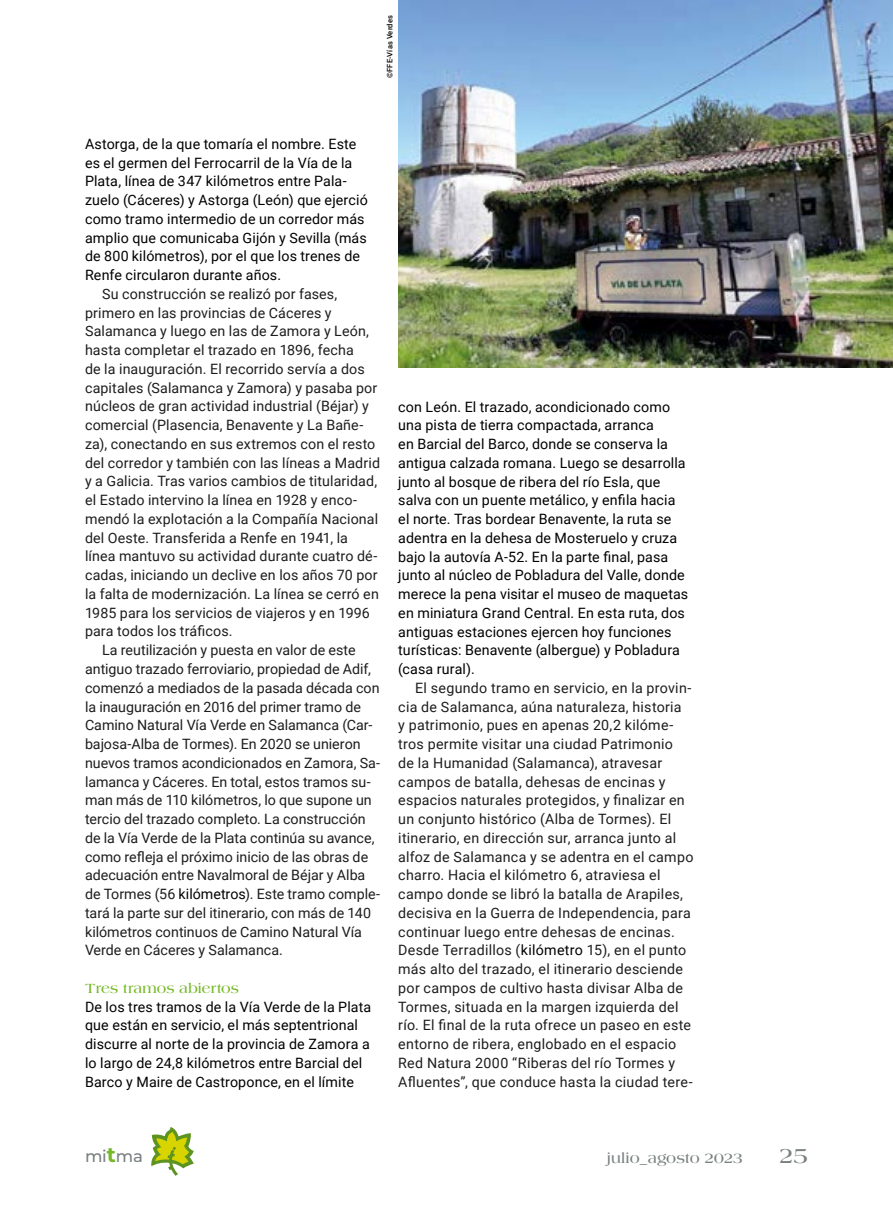
<style>
.page{position:relative;width:893px;height:1212px;background:#fff}
.page>*{position:absolute;margin:0;border:0;box-sizing:border-box;transform-origin:0 0}
.t1{font:700 22.5px "Americana Std";color:#7a8081}
.t2{font:500 16.5px "Montserrat";color:#7a8081}
.t3{font:700 15px "Americana Std";letter-spacing:-.005em;color:#7a8081}
.t4{font:14.25px/18.8px "Roboto";letter-spacing:.01em;color:#1d1d1d}
.t5{font:14.25px/18.8px "Roboto";letter-spacing:.01em;color:#000}
.t6{font:700 14.25px "Americana Std";letter-spacing:.01em;color:#76b828}
.t7{font:500 7.5px "Roboto";letter-spacing:.025em;color:#000}
.s1{color:#000}
.s2{font-weight:700;font-size:21px;color:#76b828}
</style>
<div class="page">
<svg style="left:151px;top:1127px;width:43px;height:49px"></svg>
<img style="left:398px;top:0;width:495px;height:368px">
<p class="t7" style="left:385px;top:78px;width:65px;rotate:-90deg">©FFE-Vías Verdes</p>
<p class="t5" style="left:85px;top:134px;width:284px">Astorga, de la que tomaría el nombre. Este es el germen del Ferrocarril de la Vía de la Plata, línea de 347 kilómetros entre Pala&shy;zuelo (Cáceres) y Astorga (León) que ejerció como tramo intermedio de un corredor más amplio que comunicaba Gijón y Sevilla (más de 800 kilómetros), por el que los trenes de Renfe circularon durante años.</p>
<p class="t4" style="left:102px;top:284px;width:237px">Su construcción se realizó por fases,</p>
<p class="t4" style="left:85px;top:303px;width:248px">primero en las provincias de Cáceres y</p>
<p class="t4" style="left:85px;top:321px;width:285px">Salamanca y luego en las de Zamora y León,</p>
<p class="t4" style="left:85px;top:340px;width:270px">hasta completar el trazado en 1896, fecha</p>
<p class="t4" style="left:85px;top:359px;width:281px">de la inauguración. El recorrido servía a dos</p>
<p class="t4" style="left:85px;top:378px;width:294px">capitales (Salamanca y Zamora) y pasaba por</p>
<p class="t4" style="left:85px;top:396px;width:285px">núcleos de gran actividad industrial (Béjar) y</p>
<p class="t4" style="left:85px;top:415px;width:280px">comercial (Plasencia, Benavente y La Bañe-</p>
<p class="t4" style="left:85px;top:434px;width:292px">za), conectando en sus extremos con el resto</p>
<p class="t4" style="left:85px;top:453px;width:296px">del corredor y también con las líneas a Madrid</p>
<p class="t4" style="left:85px;top:471px;width:294px">y a Galicia. Tras varios cambios de titularidad,</p>
<p class="t4" style="left:85px;top:490px;width:274px">el Estado intervino la línea en 1928 y enco-</p>
<p class="t4" style="left:85px;top:509px;width:295px">mendó la explotación a la Compañía Nacional</p>
<p class="t4" style="left:85px;top:528px;width:264px">del Oeste. Transferida a Renfe en 1941, la</p>
<p class="t4" style="left:85px;top:546px;width:294px">línea mantuvo su actividad durante cuatro dé-</p>
<p class="t4" style="left:85px;top:565px;width:294px">cadas, iniciando un declive en los años 70 por</p>
<p class="t4" style="left:85px;top:584px;width:295px">la falta de modernización. La línea se cerró en</p>
<p class="t4" style="left:85px;top:603px;width:286px">1985 para los servicios de viajeros y en 1996</p>
<p class="t4" style="left:85px;top:621px;width:149px">para todos los tráficos.</p>
<p class="t4" style="left:102px;top:640px;width:255px">La reutilización y puesta en valor de este</p>
<p class="t4" style="left:85px;top:659px;width:287px">antiguo trazado ferroviario, propiedad de Adif,</p>
<p class="t4" style="left:85px;top:678px;width:296px">comenzó a mediados de la pasada década con</p>
<p class="t4" style="left:85px;top:696px;width:277px">la inauguración en 2016 del primer tramo de</p>
<p class="t4" style="left:85px;top:715px;width:289px">Camino Natural Vía Verde en Salamanca (Car-</p>
<p class="t4" style="left:85px;top:734px;width:277px">bajosa-Alba de Tormes). En 2020 se unieron</p>
<p class="t4" style="left:85px;top:753px;width:297px">nuevos tramos acondicionados en Zamora, Sa-</p>
<p class="t4" style="left:85px;top:771px;width:287px">lamanca y Cáceres. En total, estos tramos su-</p>
<p class="t4" style="left:85px;top:790px;width:288px">man más de 110 kilómetros, lo que supone un</p>
<p class="t4" style="left:85px;top:809px;width:282px">tercio del trazado completo. La construcción</p>
<p class="t4" style="left:85px;top:828px;width:291px">de la Vía Verde de la Plata continúa su avance,</p>
<p class="t4" style="left:85px;top:846px;width:285px">como refleja el próximo inicio de las obras de</p>
<p class="t4" style="left:85px;top:865px;width:282px">adecuación entre Navalmoral de Béjar y Alba</p>
<p class="t4" style="left:85px;top:884px;width:297px">de Tormes (56 <span class="s1">kilómetros</span>). Este tramo comple-</p>
<p class="t4" style="left:85px;top:903px;width:287px">tará la parte sur del itinerario, con más de 140</p>
<p class="t4" style="left:85px;top:921px;width:278px">kilómetros continuos de Camino Natural Vía</p>
<p class="t4" style="left:85px;top:940px;width:199px">Verde en Cáceres y Salamanca.</p>
<p class="t6" style="left:85px;top:980px;width:156px">Tres tramos abiertos</p>
<p class="t5" style="left:85px;top:996px;width:288px">De los tres tramos de la Vía Verde de la Plata que están en servicio, el más septentrional discurre al norte de la provincia de Zamora a lo largo de 24,8 kilómetros entre Barcial del Barco y Maire de Castroponce, en el límite</p>
<p class="t5" style="left:398px;top:397px;width:291px">con León. El trazado, acondicionado como una pista de tierra compactada, arranca<br>en Barcial del Barco, donde se conserva la antigua calzada romana. Luego se desarrolla junto al bosque de ribera del río Esla, que salva con un puente metálico, y enfila hacia el norte. Tras bordear Benavente, la ruta se adentra en la dehesa de Mosteruelo y cruza bajo la autovía A-52. En la parte final, pasa junto al núcleo de Pobladura del Valle, donde merece la pena visitar el museo de maquetas en miniatura Grand Central. En esta ruta, dos antiguas estaciones ejercen hoy funciones turísticas: Benavente (albergue) y Pobladura (casa rural).</p>
<p class="t4" style="left:398px;top:678px;width:297px;text-indent:17px">El segundo tramo en servicio, en la provin&shy;cia de Salamanca, aúna naturaleza, historia<br>y patrimonio, pues en apenas 20,2 kilóme&shy;tros permite visitar una ciudad Patrimonio<br>de la Humanidad (Salamanca), atravesar campos de batalla, dehesas de encinas y espacios naturales protegidos, y finalizar en un conjunto histórico (Alba de Tormes). El itinerario, en dirección sur, arranca junto al alfoz de Salamanca y se adentra en el campo charro. Hacia el kilómetro 6, atraviesa el campo donde se libró la batalla de Arapiles, decisiva en la Guerra de Independencia, para continuar luego entre dehesas de encinas.<br>Desde Terradillos (<span class="s1">kilómetro</span> 15), en el punto más alto del trazado, el itinerario desciende por campos de cultivo hasta divisar Alba de Tormes, situada en la margen izquierda del río. El final de la ruta ofrece un paseo en este entorno de ribera, englobado en el espacio Red Natura 2000 “Riberas del río Tormes y Afluentes”, que conduce hasta la ciudad tere-</p>
<p class="t2" style="left:85px;top:1144px;width:59px">mi<span class="s2">t</span>ma</p>
<p class="t3" style="left:607px;top:1150px;width:138px">julio_agosto 2023</p>
<h1 class="t1" style="left:779px;top:1143px;width:30px">25</h1>
</div>
